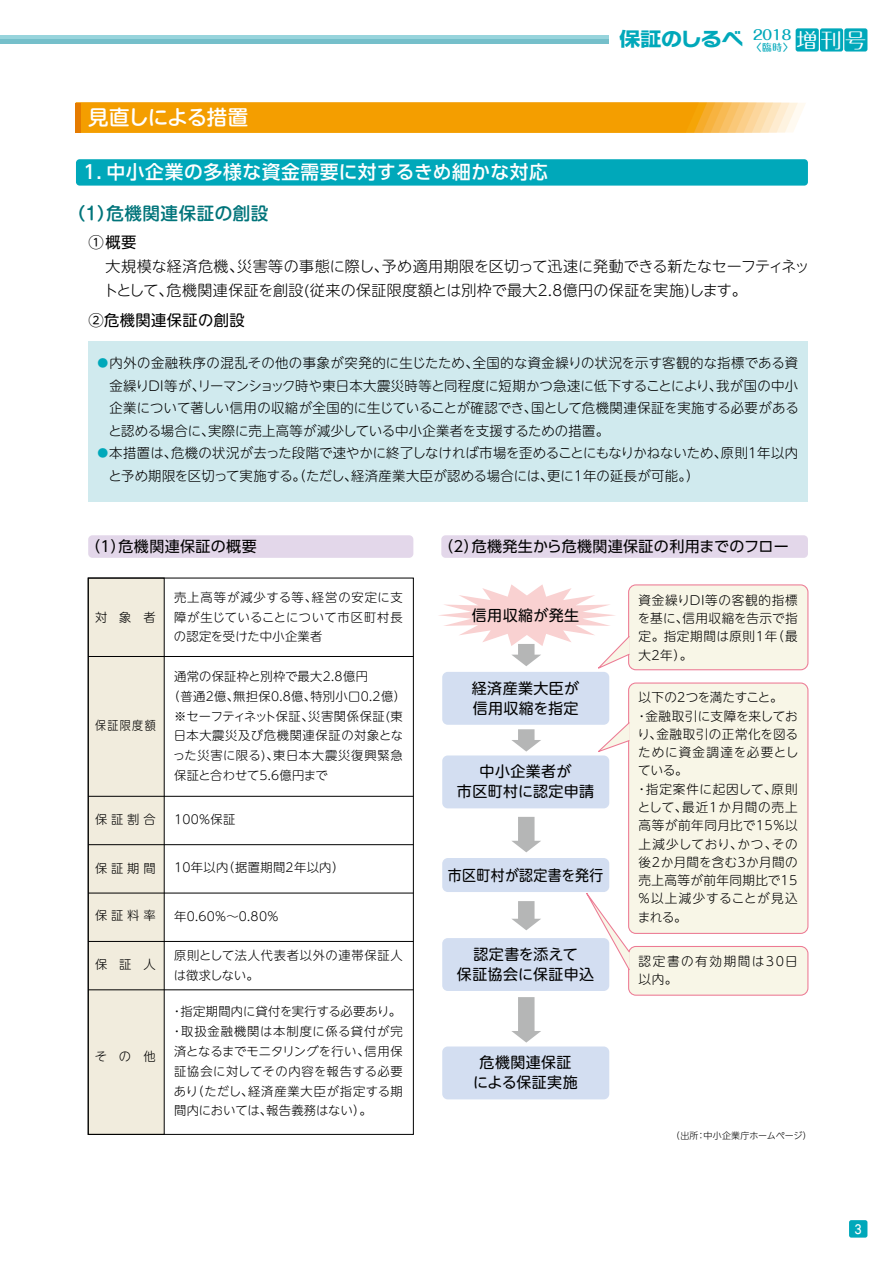
<style>
.page{position:relative;width:893px;height:1263px;background:#fff}
.page>*{position:absolute;margin:0;border:0;box-sizing:border-box;transform-origin:0 0}
.t1{font:500 20.4px "UD Shin M Go Pro";letter-spacing:-.035em;color:#fff}
.t2{font:700 18.9px "Typelabo N Std";color:#00a8ba;scale:1.11 1}
.t3{font:500 18.75px "UD Shin Go Pro";letter-spacing:.03em;color:#fff}
.t4{font:500 17.55px "Shin M Go Pro";letter-spacing:.025em;color:#00747a}
.t5{font:15.3px "UD Shin M Go Pro";letter-spacing:.025em;color:#000}
.t6{font:300 15px/24px "UD Shin M Go Pro";letter-spacing:.02em;color:#000}
.t7{font:15px/20.2px "UD Shin M Go Pro";letter-spacing:.025em;color:#000;text-align:center}
.t8{font:15px "UD Shin Go Pro";letter-spacing:.025em;color:#000}
.t9{font:15px "UD Shin M Go Pro";letter-spacing:.025em;color:#000;scale:.93 1}
.t10{font:500 13.65px "Maru Fo Pro";color:#00a8ba;scale:1.08 1}
.t11{font:300 13.5px/22.5px "UD Shin M Go Pro";letter-spacing:.005em;color:#000;text-align:justify}
.t12{font:300 12.6px/18.3px "UD Shin M Go Pro";letter-spacing:.04em;color:#000;text-align:justify}
.t13{font:300 12.6px/18.3px "UD Shin M Go Pro";letter-spacing:.125em;color:#000}
.t14{font:300 12.3px/19.8px "UD Shin M Go Pro";letter-spacing:.025em;color:#000;text-align:justify}
.t15{font:300 12.3px/19.8px "UD Shin M Go Pro";letter-spacing:.05em;color:#000}
.t16{font:300 12.3px "UD Shin M Go Pro";letter-spacing:-.02em;color:#000}
.t17{font:300 12.3px "UD Shin M Go Pro";letter-spacing:.065em;color:#000}
.t18{font:300 12.3px "UD Shin M Go Pro";letter-spacing:-.005em;color:#000}
.t19{font:300 12.3px "UD Shin M Go Pro";letter-spacing:.025em;color:#000;scale:.9 1}
.t20{font:12.3px "Seurat Pro DB";color:#fff;scale:.9 1}
.t21{font:300 9px "UD Shin M Go Pro";letter-spacing:-.005em;color:#000}
.s1{font-weight:400;font-size:20.4px;color:#fff}
.s2{font-family:"Shin Go Pro"}
.s3{font-size:10.8px;color:#00a8ba}
</style>
<div class="page">
<div style="left:76px;top:159px;width:732px;height:27px;background:#00a8ba;border-radius:4px"></div>
<div style="left:88px;top:342px;width:720px;height:160px;background:#d0eaee"></div>
<svg style="left:81px;top:103px;width:725px;height:30px;background:#f5a616"></svg>
<div style="left:76px;top:103px;width:5px;height:30px;background:#e57b00"></div>
<div style="left:88px;top:578px;width:76px;height:556px;background:#f1ecdd"></div>
<div style="left:88px;top:535px;width:325px;height:23px;background:#e3d7ea;border-radius:4px"></div>
<div style="left:441px;top:535px;width:367px;height:23px;background:#e3d7ea;border-radius:4px"></div>
<hr style="left:88px;top:656px;width:325px;height:1px;background:#000">
<hr style="left:88px;top:796px;width:325px;height:1px;background:#000">
<hr style="left:88px;top:844px;width:325px;height:1px;background:#000">
<hr style="left:88px;top:893px;width:325px;height:1px;background:#000">
<hr style="left:88px;top:941px;width:325px;height:1px;background:#000">
<hr style="left:88px;top:989px;width:325px;height:1px;background:#000">
<div style="left:442px;top:858px;width:167px;height:34px;background:#d3def1;border-radius:6px"></div>
<div style="left:442px;top:672px;width:167px;height:53px;background:#d3def1;border-radius:6px"></div>
<div style="left:442px;top:755px;width:167px;height:53px;background:#d3def1;border-radius:6px"></div>
<svg style="left:511px;top:729px;width:30px;height:22px"></svg>
<div style="left:442px;top:938px;width:167px;height:53px;background:#d3def1;border-radius:6px"></div>
<svg style="left:512px;top:901px;width:29px;height:29px"></svg>
<div style="left:442px;top:1046px;width:167px;height:53px;background:#d3def1;border-radius:6px"></div>
<svg style="left:511px;top:997px;width:30px;height:45px"></svg>
<svg style="left:512px;top:817px;width:29px;height:35px"></svg>
<div style="left:629px;top:585px;width:179px;height:85px;background:#f8f6e7;border-radius:7px"></div>
<div style="left:628px;top:584px;width:180px;height:86px;border:1px solid #ed7a94;border-radius:7px"></div>
<svg style="left:439px;top:584px;width:192px;height:85px"></svg>
<div style="left:629px;top:946px;width:179px;height:49px;background:#f8f6e7;border-radius:7px"></div>
<div style="left:628px;top:946px;width:180px;height:50px;border:1px solid #ed7a94;border-radius:7px"></div>
<svg style="left:586px;top:878px;width:45px;height:93px"></svg>
<div style="left:629px;top:683px;width:179px;height:250px;background:#f8f6e7;border-radius:7px"></div>
<div style="left:628px;top:682px;width:180px;height:252px;border:1px solid #ed7a94;border-radius:7px"></div>
<svg style="left:598px;top:721px;width:32px;height:33px"></svg>
<div style="left:849px;top:1220px;width:18px;height:17px;background:#00a8ba;border-radius:2px"></div>
<svg style="left:0;top:35px;width:609px;height:5px;background:#90cfd8"></svg>
<hr style="left:0;top:40px;width:609px;height:4px;background:#75bfca">
<div style="left:796px;top:28px;width:23px;height:24px;background:#00a8ba;border-radius:2px"></div>
<div style="left:820px;top:28px;width:23px;height:24px;background:#00a8ba;border-radius:2px"></div>
<div style="left:844px;top:28px;width:23px;height:24px;background:#00a8ba;border-radius:2px"></div>
<h1 class="t1" style="left:88px;top:101px;width:162px">見直しによる措置</h1>
<p class="t10" style="left:753px;top:24px;width:107px">2018 <span class="s1">増刊号</span></p>
<h2 class="t2" style="left:619px;top:25px;width:158px"><span class="s2">保証</span>のしるべ <sub>〈臨時〉</sub></h2>
<h3 class="t3" style="left:83px;top:157px;width:466px">1．中小企業の多様な資金需要に対するきめ細かな対応</h3>
<p class="t4" style="left:68px;top:199px;width:202px">（1）危機関連保証の創設</p>
<p class="t5" style="left:89px;top:230px;width:49px">①概要</p>
<p class="t6" style="left:104px;top:254px;width:707px;text-indent:-14px">　大規模な経済危機、災害等の事態に際し、予め適用期限を区切って迅速に発動できる新たなセーフティネットとして、危機関連保証を創設(従来の保証限度額とは別枠で最大2.8億円の保証を実施)します。</p>
<p class="t5" style="left:89px;top:308px;width:158px">②危機関連保証の創設</p>
<p class="t11" style="left:108px;top:351px;width:692px;text-indent:-11px"><span class="s3">●</span>内外の金融秩序の混乱その他の事象が突発的に生じたため、全国的な資金繰りの状況を示す客観的な指標である資金繰りＤＩ等が、リーマンショック時や東日本大震災時等と同程度に短期かつ急速に低下することにより、我が国の中小企業について著しい信用の収縮が全国的に生じていることが確認でき、国として危機関連保証を実施する必要があると認める場合に、実際に売上高等が減少している中小企業者を支援するための措置。</p>
<p class="t11" style="left:108px;top:441px;width:691px;text-indent:-11px"><span class="s3">●</span>本措置は、危機の状況が去った段階で速やかに終了しなければ市場を歪めることにもなりかねないため、原則１年以内と予め期限を区切って実施する。（ただし、経済産業大臣が認める場合には、更に1年の延長が可能。）</p>
<p class="t8" style="left:85px;top:534px;width:173px">（1）危機関連保証の概要</p>
<p class="t8" style="left:438px;top:534px;width:352px">（2）危機発生から危機関連保証の利用までのフロー</p>
<p class="t14" style="left:95px;top:607px;width:62px">対象者</p>
<p class="t19" style="left:95px;top:715px;width:69px">保証限度額</p>
<p class="t14" style="left:95px;top:809px;width:62px">保証割合</p>
<p class="t14" style="left:95px;top:858px;width:62px">保証期間</p>
<p class="t14" style="left:95px;top:905px;width:62px">保証料率</p>
<p class="t14" style="left:95px;top:953px;width:62px">保証人</p>
<p class="t14" style="left:95px;top:1046px;width:63px">その他</p>
<p class="t14" style="left:174px;top:587px;width:230px">売上高等が減少する等、経営の安定に支障が生じていることについて市区町村長の認定を受けた中小企業者</p>
<p class="t14" style="left:174px;top:666px;width:195px">通常の保証枠と別枠で最大2.8億円</p>
<p class="t14" style="left:168px;top:686px;width:240px">（普通2億、無担保0.8億、特別小口0.2億）</p>
<p class="t16" style="left:174px;top:706px;width:230px">※セーフティネット保証、災害関係保証(東</p>
<p class="t15" style="left:174px;top:725px;width:231px">日本大震災及び危機関連保証の対象とな</p>
<p class="t17" style="left:173px;top:746px;width:231px">った災害に限る)、東日本大震災復興緊急</p>
<p class="t18" style="left:174px;top:765px;width:155px">保証と合わせて5.6億円まで</p>
<p class="t14" style="left:174px;top:809px;width:63px">100％保証</p>
<p class="t14" style="left:174px;top:857px;width:172px">10年以内（据置期間2年以内）</p>
<p class="t14" style="left:174px;top:905px;width:107px">年0.60％～0.80％</p>
<p class="t15" style="left:174px;top:945px;width:230px">原則として法人代表者以外の連帯保証人は徴求しない。</p>
<p class="t14" style="left:171px;top:1001px;width:233px;text-align:left">・指定期間内に貸付を実行する必要あり。・取扱金融機関は本制度に係る貸付が完済となるまでモニタリングを行い、信用保証協会に対してその内容を報告する必要あり（ただし、経済産業大臣が指定する期間内においては、報告義務はない）。</p>
<p class="t7" style="left:472px;top:605px;width:109px">信用収縮が発生</p>
<p class="t7" style="left:472px;top:677px;width:109px;text-align:left">経済産業大臣が信用収縮を指定</p>
<p class="t7" style="left:457px;top:761px;width:139px">中小企業者が<br>市区町村に認定申請</p>
<p class="t9" style="left:448px;top:863px;width:169px">市区町村が認定書を発行</p>
<p class="t7" style="left:457px;top:943px;width:139px">認定書を添えて<br>保証協会に保証申込</p>
<p class="t7" style="left:473px;top:1052px;width:106px">危機関連保証による保証実施</p>
<p class="t12" style="left:638px;top:590px;width:161px">資金繰りDI等の客観的指標を基に、信用収縮を告示で指定。指定期間は原則1年（最大2年）。</p>
<p class="t12" style="left:635px;top:688px;width:164px;text-align:left">以下の2つを満たすこと。<br>・金融取引に支障を来しており、金融取引の正常化を図るために資金調達を必要としている。<br>・指定案件に起因して、原則として、最近1か月間の売上高等が前年同月比で15％以上減少しており、かつ、その後2か月間を含む3か月間の売上高等が前年同期比で15％以上減少することが見込まれる。</p>
<p class="t13" style="left:639px;top:951px;width:161px">認定書の有効期間は30日以内。</p>
<p class="t21" style="left:671px;top:1128px;width:142px">（出所：中小企業庁ホームページ）</p>
<p class="t20" style="left:855px;top:1221px;width:10px">3</p>
</div>
